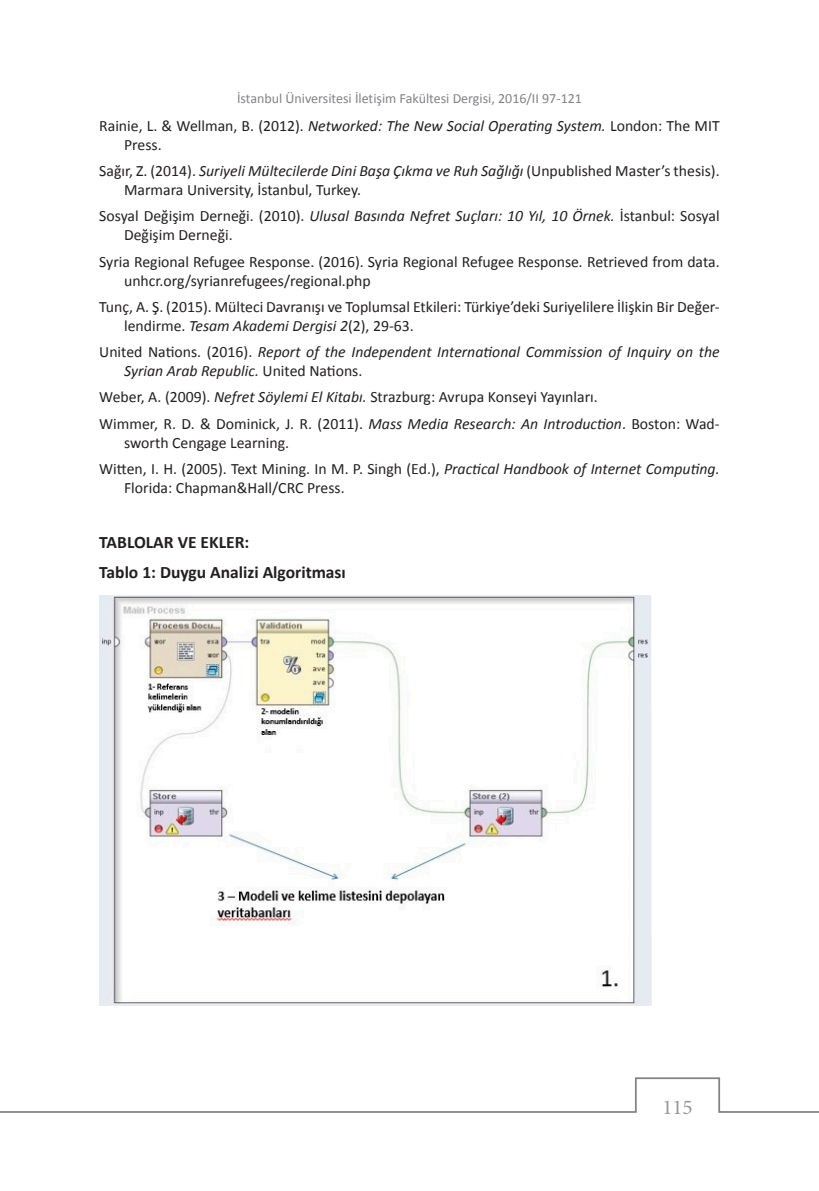
<style>
.page{position:relative;width:819px;height:1191px;background:#fff}
.page>*{position:absolute;margin:0;border:0;box-sizing:border-box;transform-origin:0 0}
.t1{font:21px "Minion Pro";color:#949698}
.t2{font:700 17.5px/29.8px "Calibri";color:#231f20}
.t3{font:15.75px/18.9px "Calibri";color:#231f20}
.t4{font:italic 15.75px/18.9px "Calibri";color:#231f20}
.t5{font:14px "Calibri";color:#808285}
.s1{font-style:italic}
.s2{font-style:normal}
</style>
<div class="page">
<svg style="left:0;top:1077px;width:819px;height:36px"></svg>
<img style="left:99px;top:595px;width:552px;height:410px">
<p class="t5" style="left:237px;top:90px;width:346px">İstanbul Üniversitesi İletişim Fakültesi Dergisi, 2016/II 97-121</p>
<p class="t3" style="left:124px;top:116px;width:597px;text-indent:-25px">Rainie, L. &amp; Wellman, B. (2012). <span class="s1">Networked: The New Social Operating System.</span> London: The MIT<br>Press.</p>
<p class="t3" style="left:124px;top:161px;width:597px;text-indent:-25px">Sağır, Z. (2014). <span class="s1">Suriyeli Mültecilerde Dini Başa Çıkma ve Ruh Sağlığı</span> (Unpublished Master’s thesis).<br>Marmara University, İstanbul, Turkey.</p>
<p class="t3" style="left:124px;top:207px;width:597px;text-indent:-25px">Sosyal Değişim Derneği. (2010). <span class="s1">Ulusal Basında Nefret Suçları: 10 Yıl, 10 Örnek.</span> İstanbul: Sosyal<br>Değişim Derneği.</p>
<p class="t3" style="left:124px;top:252px;width:597px;text-indent:-25px">Syria Regional Refugee Response. (2016). Syria Regional Refugee Response<span class="s1">.</span> Retrieved from data. unhcr.org/syrianrefugees/regional.php</p>
<p class="t3" style="left:124px;top:297px;width:597px;text-indent:-25px">Tunç, A. Ş. (2015). Mülteci Davranışı ve Toplumsal Etkileri: Türkiye’deki Suriyelilere İlişkin Bir Değer&shy;lendirme. <span class="s1">Tesam Akademi Dergisi 2</span>(2), 29-63.</p>
<p class="t4" style="left:124px;top:342px;width:597px;text-indent:-25px"><span class="s2">United Nations. (2016).</span> Report of the Independent International Commission of Inquiry on the<br>Syrian Arab Republic. <span class="s2">United Nations.</span></p>
<p class="t3" style="left:99px;top:384px;width:622px;line-height:26.2px">Weber, A. (2009). <span class="s1">Nefret Söylemi El Kitabı.</span> Strazburg: Avrupa Konseyi Yayınları.<br>Wimmer, R. D. &amp; Dominick, J. R. (2011). <span class="s1">Mass Media Research: An Introduction</span>. Boston: Wad-</p>
<p class="t3" style="left:99px;top:429px;width:622px;line-height:26.2px;text-indent:25px">sworth Cengage Learning.<br>Witten, I. H. (2005). Text Mining. In M. P. Singh (Ed.), <span class="s1">Practical Handbook of Internet Computing.</span></p>
<p class="t3" style="left:124px;top:478px;width:222px">Florida: Chapman&amp;Hall/CRC Press.</p>
<p class="t2" style="left:99px;top:527px;width:248px">TABLOLAR VE EKLER:<br>Tablo 1: Duygu Analizi Algoritması</p>
<h1 class="t1" style="left:662px;top:1094px;width:32px">115</h1>
</div>
